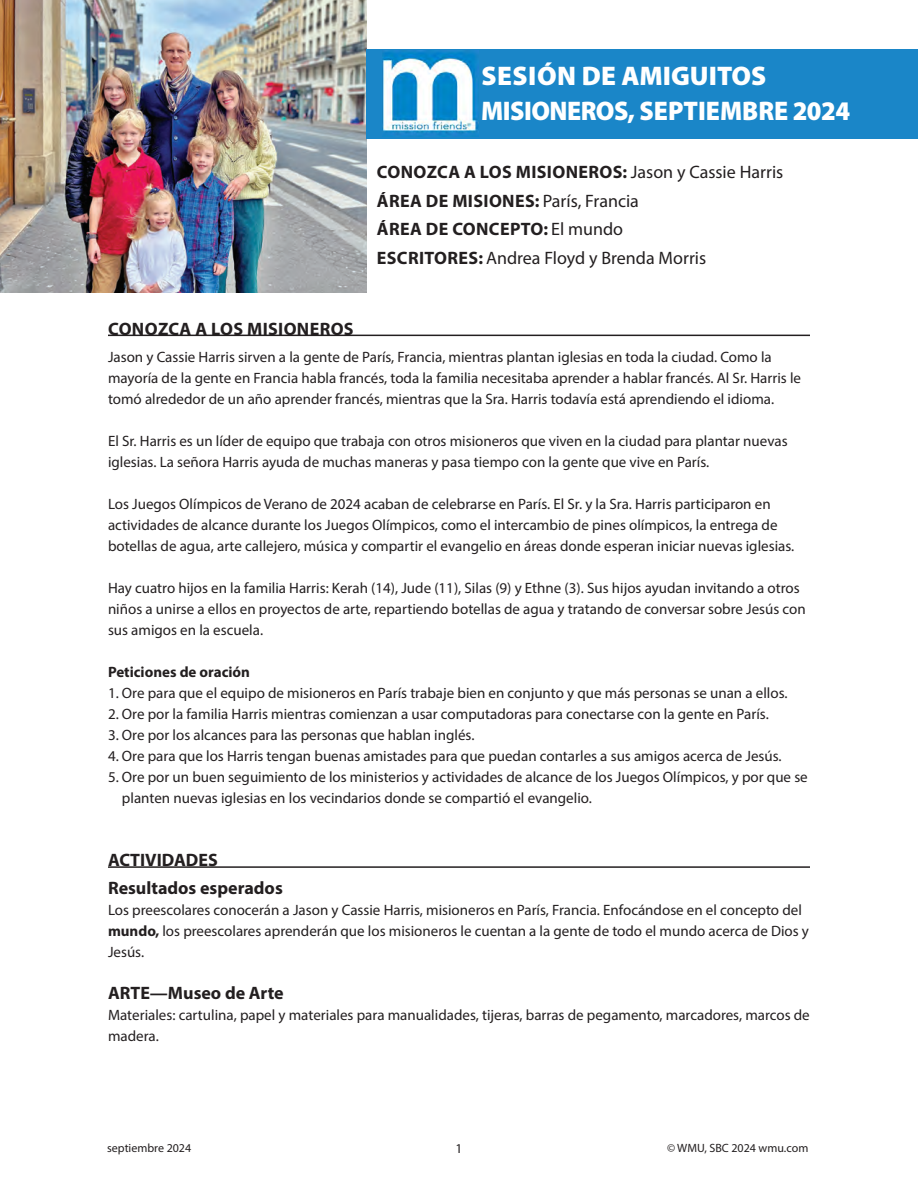
<style>
.page{position:relative;width:918px;height:1188px;background:#fff}
.page>*{position:absolute;margin:0;border:0;box-sizing:border-box;transform-origin:0 0}
.t1{font:900 27px/35.5px "Myriad Pro";color:#fff}
.header1{font:700 18px "Myriad Pro";letter-spacing:.02em;color:#231f20}
.header1-2{font:700 18px "Myriad Pro";color:#231f20}
.t2{font:18px "Myriad Pro";color:#231f20}
.t3{font:15px/21px "Myriad Pro";color:#231f20}
.t4{font:700 15px "Myriad Pro";color:#231f20}
.t5{font:13.5px "Myriad Pro";color:#231f20}
.t6{font:12px "Myriad Pro";color:#231f20}
.s1{font-weight:400}
.s2{font-weight:700}
</style>
<div class="page">
<img style="left:0;top:0;width:366px;height:292px">
<div style="left:366px;top:49px;width:552px;height:90px;background:#1a86c8"></div>
<img style="left:382px;top:51px;width:96px;height:85px">
<hr style="left:108px;top:335px;width:702px;height:1px;background:#231f20">
<hr style="left:108px;top:866px;width:702px;height:2px;background:#231f20">
<p class="t1" style="left:481px;top:57px;width:370px">SESIÓN DE AMIGUITOS<br>MISIONEROS, SEPTIEMBRE 2024</p>
<p class="header1" style="left:377px;top:160px;width:408px">CONOZCA A LOS MISIONEROS: <span class="s1">Jason y Cassie Harris</span></p>
<p class="header1" style="left:377px;top:189px;width:264px">ÁREA DE MISIONES: <span class="s1">París, Francia</span></p>
<p class="header1" style="left:377px;top:217px;width:248px">ÁREA DE CONCEPTO: <span class="s1">El mundo</span></p>
<p class="t2" style="left:377px;top:247px;width:331px"><span class="s2">ESCRITORES:</span> Andrea Floyd y Brenda Morris</p>
<p class="header1" style="left:108px;top:317px;width:247px">CONOZCA A LOS MISIONEROS</p>
<p class="t3" style="left:108px;top:347px;width:695px">Jason y Cassie Harris sirven a la gente de París, Francia, mientras plantan iglesias en toda la ciudad. Como la mayoría de la gente en Francia habla francés, toda la familia necesitaba aprender a hablar francés. Al Sr. Harris le tomó alrededor de un año aprender francés, mientras que la Sra. Harris todavía está aprendiendo el idioma.</p>
<p class="t3" style="left:108px;top:431px;width:681px">El Sr. Harris es un líder de equipo que trabaja con otros misioneros que viven en la ciudad para plantar nuevas iglesias. La señora Harris ayuda de muchas maneras y pasa tiempo con la gente que vive en París.</p>
<p class="t3" style="left:108px;top:494px;width:688px">Los Juegos Olímpicos de Verano de 2024 acaban de celebrarse en París. El Sr. y la Sra. Harris participaron en actividades de alcance durante los Juegos Olímpicos, como el intercambio de pines olímpicos, la entrega de botellas de agua, arte callejero, música y compartir el evangelio en áreas donde esperan iniciar nuevas iglesias.</p>
<p class="t3" style="left:108px;top:578px;width:699px">Hay cuatro hijos en la familia Harris: Kerah (14), Jude (11), Silas (9) y Ethne (3). Sus hijos ayudan invitando a otros niños a unirse a ellos en proyectos de arte, repartiendo botellas de agua y tratando de conversar sobre Jesús con sus amigos en la escuela.</p>
<p class="t4" style="left:108px;top:663px;width:143px">Peticiones de oración</p>
<p class="t3" style="left:108px;top:683px;width:681px">1. Ore para que el equipo de misioneros en París trabaje bien en conjunto y que más personas se unan a ellos.</p>
<p class="t3" style="left:108px;top:704px;width:662px">2. Ore por la familia Harris mientras comienzan a usar computadoras para conectarse con la gente en París.</p>
<p class="t3" style="left:108px;top:725px;width:368px">3. Ore por los alcances para las personas que hablan inglés.</p>
<p class="t3" style="left:108px;top:746px;width:675px">4. Ore para que los Harris tengan buenas amistades para que puedan contarles a sus amigos acerca de Jesús.</p>
<p class="t3" style="left:122px;top:767px;width:687px;text-indent:-14px">5. Ore por un buen seguimiento de los ministerios y actividades de alcance de los Juegos Olímpicos, y por que se planten nuevas iglesias en los vecindarios donde se compartió el evangelio.</p>
<p class="header1-2" style="left:108px;top:849px;width:111px">ACTIVIDADES</p>
<p class="header1-2" style="left:108px;top:876px;width:176px">Resultados esperados</p>
<p class="t3" style="left:108px;top:899px;width:702px">Los preescolares conocerán a Jason y Cassie Harris, misioneros en París, Francia. Enfocándose en el concepto del <span class="s2">mundo,</span> los preescolares aprenderán que los misioneros le cuentan a la gente de todo el mundo acerca de Dios y<br>Jesús.</p>
<p class="header1-2" style="left:108px;top:981px;width:177px">ARTE—Museo de Arte</p>
<p class="t3" style="left:108px;top:1004px;width:703px">Materiales: cartulina, papel y materiales para manualidades, tijeras, barras de pegamento, marcadores, marcos de madera.</p>
<p class="t6" style="left:107px;top:1140px;width:86px">septiembre 2024</p>
<p class="t5" style="left:456px;top:1140px;width:8px">1</p>
<p class="t6" style="left:667px;top:1140px;width:143px">© WMU, SBC 2024 wmu.com</p>
</div>
